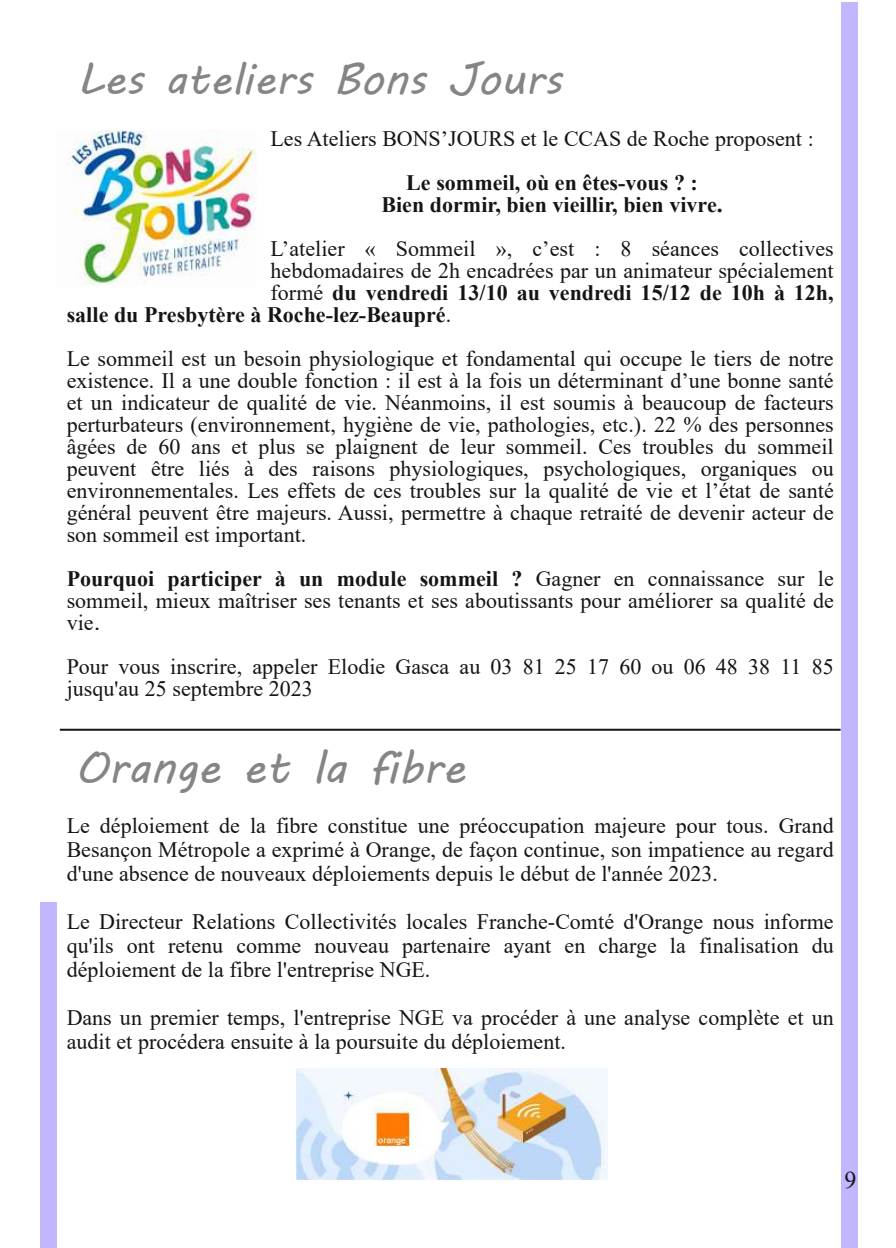
<style>
.page{position:relative;width:896px;height:1248px;background:#fff}
.page>*{position:absolute;margin:0;border:0;box-sizing:border-box;transform-origin:0 0}
.t1{font:46px "MV Boli";color:#858585}
.t2{font:44px "MV Boli";color:#858585}
.t3{font:24px "Times New Roman";color:#171513}
.t4{font:22px/22px "Times New Roman";color:#171513;text-align:justify}
.t5{font:700 22px/22px "Times New Roman";color:#171513;text-align:center}
.s1{font-size:24px}
.s2{font-weight:400}
.s3{font-weight:700}
.s4{font-family:"Arial";font-size:24px}
</style>
<div class="page">
<div style="left:841px;top:2px;width:16px;height:1245px;background:#c2b6ff"></div>
<div style="left:41px;top:902px;width:16px;height:345px;background:#c2b6ff"></div>
<img style="left:65px;top:131px;width:191px;height:154px">
<hr style="left:60px;top:728px;width:780px;height:2px;background:#141414">
<img style="left:297px;top:1068px;width:310px;height:111px">
<h2 class="t2" style="left:77px;top:44px;width:486px">Les ateliers Bons Jours</h2>
<p class="t4" style="left:270px;top:128px;width:545px">Les Ateliers BONS’JOURS et le CCAS de Roche proposent :</p>
<p class="t5" style="left:381px;top:172px;width:343px">Le sommeil, où en êtes-vous ? :<br>Bien dormir, bien vieillir, bien vivre<span class="s1">.</span></p>
<p class="t4" style="left:270px;top:238px;width:565px">L’atelier « Sommeil », c’est : 8 séances collectives</p>
<p class="t4" style="left:270px;top:260px;width:564px">hebdomadaires de 2h encadrées par un animateur spécialement</p>
<p class="t5" style="left:270px;top:282px;width:565px"><span class="s2">formé</span> du vendredi 13/10 au vendredi 15/12 de 10h à 12h,</p>
<p class="t5" style="left:67px;top:304px;width:386px">salle du Presbytère à Roche-lez-Beaupré<span class="s2">.</span></p>
<p class="t4" style="left:67px;top:348px;width:768px">Le sommeil est un besoin physiologique et fondamental qui occupe le tiers de notre existence. Il a une double fonction : il est à la fois un déterminant d’une bonne santé et un indicateur de qualité de vie. Néanmoins, il est soumis à beaucoup de facteurs perturbateurs (environnement, hygiène de vie, pathologies, etc.). 22 % des personnes âgées de 60 ans et plus se plaignent de leur sommeil. Ces troubles du sommeil peuvent être liés à des raisons physiologiques, psychologiques, organiques ou environnementales. Les effets de ces troubles sur la qualité de vie et l’état de santé général peuvent être majeurs. Aussi, permettre à chaque retraité de devenir acteur de son sommeil est important.</p>
<p class="t4" style="left:67px;top:568px;width:768px"><span class="s3">Pourquoi participer à un module sommeil ?</span> Gagner en connaissance sur le sommeil, mieux maîtriser ses tenants et ses aboutissants pour améliorer sa qualité de vie<span class="s4">.</span></p>
<p class="t4" style="left:67px;top:656px;width:768px">Pour vous inscrire, appeler Elodie Gasca au 03 81 25 17 60 ou 06 48 38 11 85 jusqu'au 25 septembre 2023</p>
<h1 class="t1" style="left:75px;top:731px;width:391px">Orange et la fibre</h1>
<p class="t4" style="left:67px;top:813px;width:768px;line-height:24px">Le déploiement de la fibre constitue une préoccupation majeure pour tous. Grand Besançon Métropole a exprimé à Orange, de façon continue, son impatience au regard d'une absence de nouveaux déploiements depuis le début de l'année 2023.</p>
<p class="t4" style="left:67px;top:909px;width:768px;line-height:24px">Le Directeur Relations Collectivités locales Franche-Comté d'Orange nous informe qu'ils ont retenu comme nouveau partenaire ayant en charge la finalisation du déploiement de la fibre l'entreprise NGE.</p>
<p class="t4" style="left:67px;top:1005px;width:768px;line-height:24px">Dans un premier temps, l'entreprise NGE va procéder à une analyse complète et un audit et procédera ensuite à la poursuite du déploiement.</p>
<p class="t3" style="left:844px;top:1166px;width:13px">9</p>
</div>
